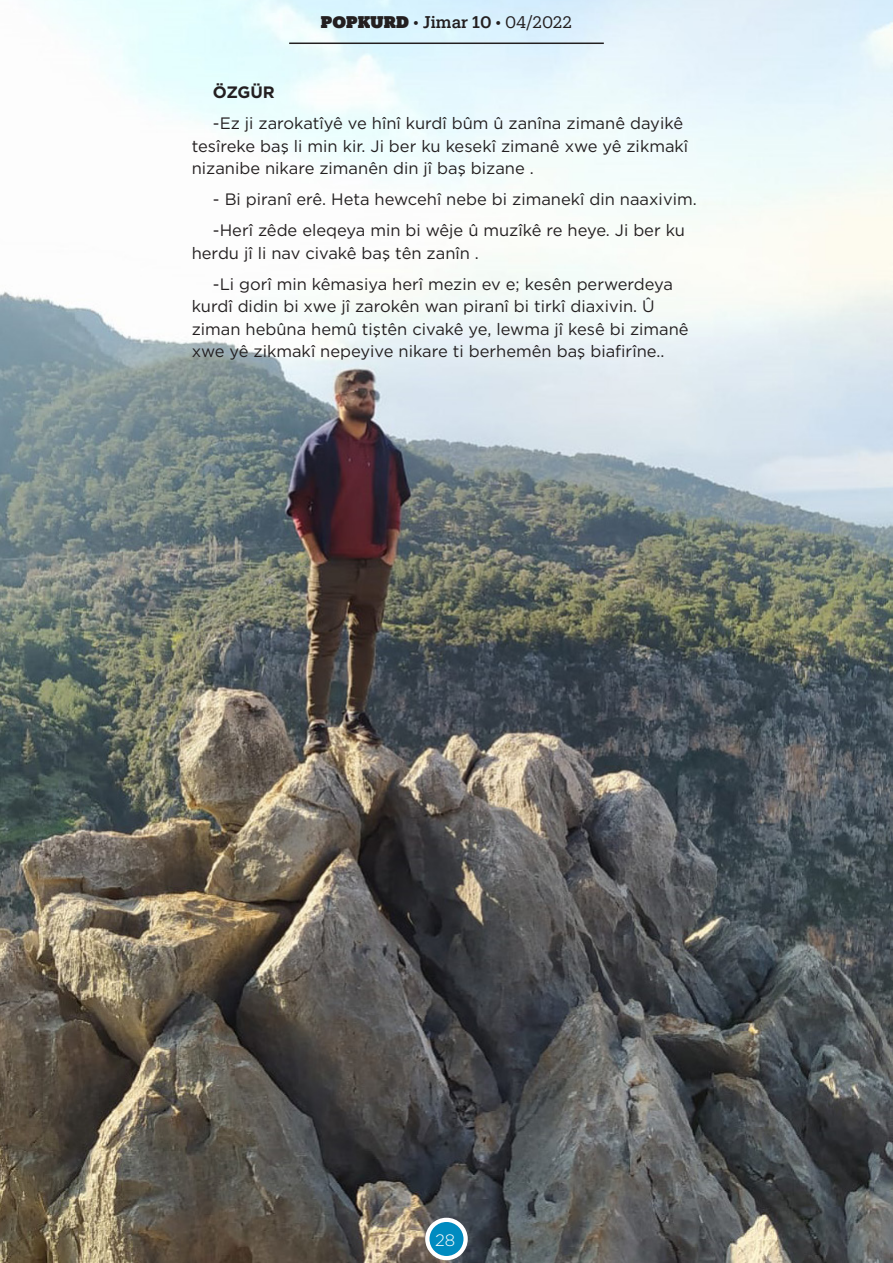
<style>
.page{position:relative;width:893px;height:1263px;background:#fff}
.page>*{position:absolute;margin:0;border:0;box-sizing:border-box;transform-origin:0 0}
.Paragraf{font:16.5px/22.5px "Gotham";color:#231f20}
.t1{font:16.5px "Produkt Web";letter-spacing:-.005em;color:#231f20}
.Paragraf-2{font:700 16.5px "Gotham";letter-spacing:-.015em;color:#231f20}
.t2{font:16.5px "Gotham Light TR";color:#fff}
.s1{font-family:"Produkt Web Super"}
.s2{font-weight:500}
</style>
<div class="page">
<img style="left:0;top:0;width:893px;height:1263px">
<hr style="left:289px;top:43px;width:315px;height:1px;background:#231f20">
<div style="left:427px;top:1220px;width:39px;height:38px;background:#008bc0;border-radius:50%"></div>
<div style="left:425px;top:1218px;width:43px;height:42px;border:4px solid #fff;border-radius:50%"></div>
<p class="t1" style="left:321px;top:10px;width:253px"><span class="s1">POPKURD</span> • <span class="s2">Jimar 10</span> • 04/2022</p>
<p class="Paragraf-2" style="left:213px;top:81px;width:63px">ÖZGÜR</p>
<p class="Paragraf" style="left:192px;top:112px;width:498px;text-indent:21px">-Ez ji zarokatîyê ve hînî kurdî bûm û zanîna zimanê dayikê tesîreke baş li min kir. Ji ber ku kesekî zimanê xwe yê zikmakî nizanibe nikare zimanên din jî baş bizane .</p>
<p class="Paragraf" style="left:213px;top:188px;width:485px">- Bi piranî erê. Heta hewcehî nebe bi zimanekî din naaxivim.</p>
<p class="Paragraf" style="left:192px;top:219px;width:495px;text-indent:21px">-Herî zêde eleqeya min bi wêje û muzîkê re heye. Ji ber ku herdu jî li nav civakê baş tên zanîn .</p>
<p class="Paragraf" style="left:192px;top:272px;width:498px;text-indent:21px">-Li gorî min kêmasiya herî mezin ev e; kesên perwerdeya kurdî didin bi xwe jî zarokên wan piranî bi tirkî diaxivin. Û ziman hebûna hemû tiştên civakê ye, lewma jî kesê bi zimanê xwe yê zikmakî nepeyive nikare ti berhemên baş biafirîne..</p>
<p class="t2" style="left:435px;top:1230px;width:22px">28</p>
</div>
